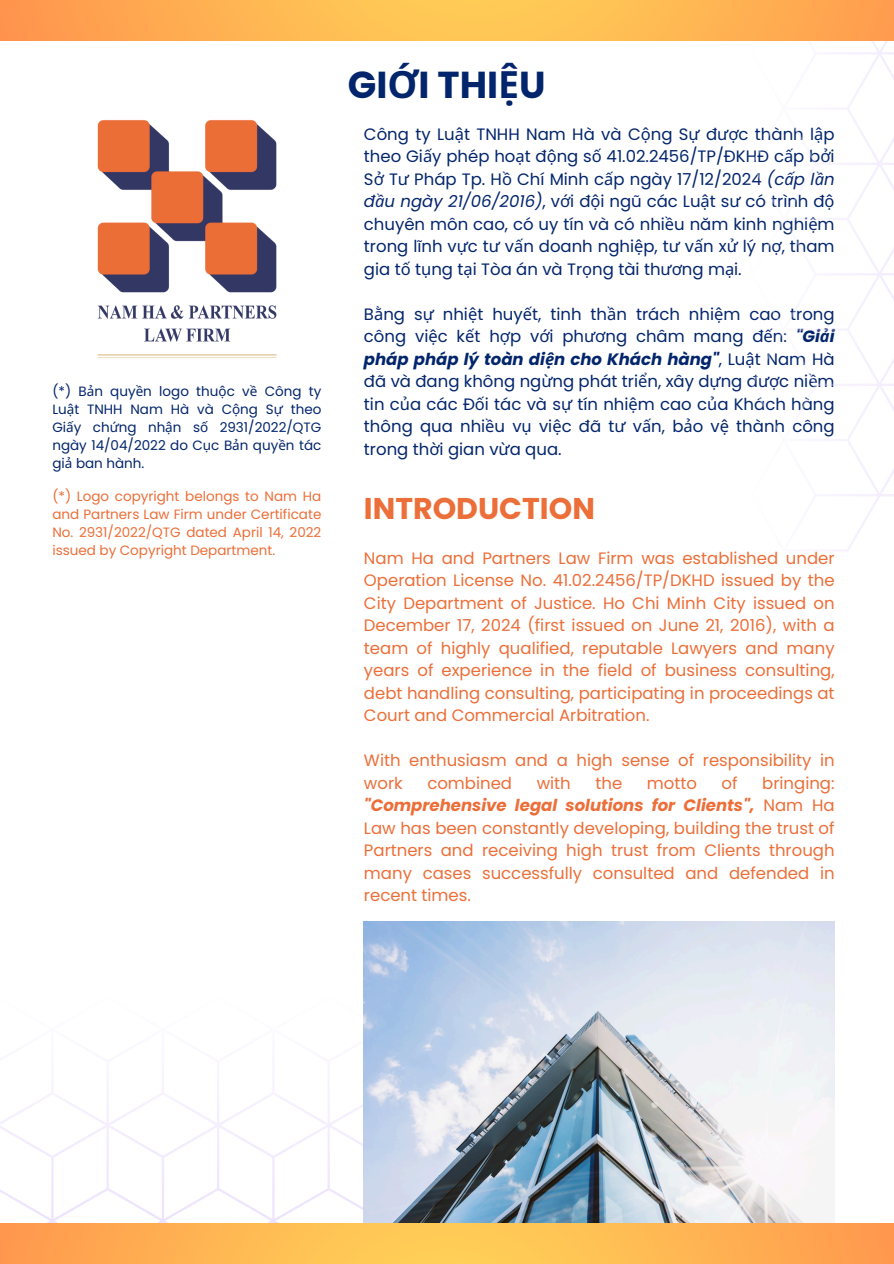
<style>
.page{position:relative;width:894px;height:1264px;background:#fff}
.page>*{position:absolute;margin:0;border:0;box-sizing:border-box;transform-origin:0 0}
.t1{font:700 37.5px "Poppins";color:#03256c}
.t2{font:700 30px "Poppins";color:#ec6e38}
.t3{font:16.5px/22.5px "Poppins";color:#ec6e38;text-align:justify}
.t4{font:16.5px/22.5px "Poppins";color:#03256c;text-align:justify}
.t5{font:13.5px/18px "Poppins";color:#ec6e38;text-align:justify}
.t6{font:13.5px/18px "Poppins";color:#03256c;text-align:justify}
.s1{font-family:"Noto Sans"}
.s2{font-style:italic}
.s3{font-family:"Noto Sans";font-style:italic}
.s4{font-weight:700;font-style:italic}
.s5{font-family:"Noto Sans";font-weight:700;font-style:italic}
</style>
<div class="page">
<svg style="left:0;top:996px;width:364px;height:227px"></svg>
<img style="left:364px;top:921px;width:470px;height:302px">
<img style="left:97px;top:120px;width:180px;height:238px">
<svg style="left:828px;top:41px;width:65px;height:510px"></svg>
<svg style="left:0;top:0;width:893px;height:41px;background:#ffb452"></svg>
<svg style="left:0;top:1223px;width:893px;height:40px;background:#ffb552"></svg>
<p class="t6" style="left:52px;top:382px;width:270px">(*) B<span class="s1">ả</span>n quy<span class="s1">ề</span>n logo thu<span class="s1">ộ</span>c v<span class="s1">ề</span> Công ty Lu<span class="s1">ậ</span>t TNHH Nam Hà và C<span class="s1">ộ</span>ng S<span class="s1">ự</span> theo Gi<span class="s1">ấ</span>y ch<span class="s1">ứ</span>ng nh<span class="s1">ậ</span>n s<span class="s1">ố</span> 2931/2022/QTG ngày 14/04/2022 do C<span class="s1">ụ</span>c B<span class="s1">ả</span>n quy<span class="s1">ề</span>n tác gi<span class="s1">ả</span> ban hành.</p>
<h2 class="t5" style="left:52px;top:487px;width:270px">(*) Logo copyright belongs to Nam Ha and Partners Law Firm under Certificate No. 2931/2022/QTG dated April 14, 2022 issued by Copyright Department.</h2>
<h3 class="t1" style="left:348px;top:58px;width:199px">GI<span class="s1">Ớ</span>I THI<span class="s1">Ệ</span>U</h3>
<p class="t4" style="left:364px;top:123px;width:472px">Công ty Lu<span class="s1">ậ</span>t TNHH Nam Hà và C<span class="s1">ộ</span>ng S<span class="s1">ự</span> đ<span class="s1">ượ</span>c thành l<span class="s1">ậ</span>p theo Gi<span class="s1">ấ</span>y phép ho<span class="s1">ạ</span>t đ<span class="s1">ộ</span>ng s<span class="s1">ố</span> 41.02.2456/TP/ĐKHĐ c<span class="s1">ấ</span>p b<span class="s1">ở</span>i S<span class="s1">ở</span> T<span class="s1">ư</span> Pháp Tp. H<span class="s1">ồ</span> Chí Minh c<span class="s1">ấ</span>p ngày 17/12/2024 <span class="s2">(c</span><span class="s3">ấ</span><span class="s2">p l</span><span class="s3">ầ</span><span class="s2">n đ</span><span class="s3">ầ</span><span class="s2">u ngày 21/06/2016)</span>, v<span class="s1">ớ</span>i đ<span class="s1">ộ</span>i ngũ các Lu<span class="s1">ậ</span>t s<span class="s1">ư</span> có trình đ<span class="s1">ộ </span>chuyên môn cao, có uy tín và có nhi<span class="s1">ề</span>u năm kinh nghi<span class="s1">ệ</span>m trong lĩnh v<span class="s1">ự</span>c t<span class="s1">ư</span> v<span class="s1">ấ</span>n doanh nghi<span class="s1">ệ</span>p, t<span class="s1">ư</span> v<span class="s1">ấ</span>n x<span class="s1">ử</span> lý n<span class="s1">ợ</span>, tham gia t<span class="s1">ố</span> t<span class="s1">ụ</span>ng t<span class="s1">ạ</span>i Tòa án và Tr<span class="s1">ọ</span>ng tài th<span class="s1">ươ</span>ng m<span class="s1">ạ</span>i.</p>
<h3 class="t4" style="left:364px;top:303px;width:472px">B<span class="s1">ằ</span>ng s<span class="s1">ự</span> nhi<span class="s1">ệ</span>t huy<span class="s1">ế</span>t, tinh th<span class="s1">ầ</span>n trách nhi<span class="s1">ệ</span>m cao trong công vi<span class="s1">ệ</span>c k<span class="s1">ế</span>t h<span class="s1">ợ</span>p v<span class="s1">ớ</span>i ph<span class="s1">ươ</span>ng châm mang đ<span class="s1">ế</span>n: <span class="s4">"Gi</span><span class="s5">ả</span><span class="s4">i pháp pháp lý toàn di</span><span class="s5">ệ</span><span class="s4">n cho Khách hàng"</span>, Lu<span class="s1">ậ</span>t Nam Hà đã và đang không ng<span class="s1">ừ</span>ng phát tri<span class="s1">ể</span>n, xây d<span class="s1">ự</span>ng đ<span class="s1">ượ</span>c ni<span class="s1">ề</span>m tin c<span class="s1">ủ</span>a các Đ<span class="s1">ố</span>i tác và s<span class="s1">ự</span> tín nhi<span class="s1">ệ</span>m cao c<span class="s1">ủ</span>a Khách hàng thông qua nhi<span class="s1">ề</span>u v<span class="s1">ụ</span> vi<span class="s1">ệ</span>c đã t<span class="s1">ư</span> v<span class="s1">ấ</span>n, b<span class="s1">ả</span>o v<span class="s1">ệ</span> thành công trong th<span class="s1">ờ</span>i gian v<span class="s1">ừ</span>a qua.</h3>
<p class="t2" style="left:364px;top:487px;width:232px">INTRODUCTION</p>
<p class="t3" style="left:364px;top:546px;width:472px">Nam Ha and Partners Law Firm was established under Operation License No. 41.02.2456/TP/DKHD issued by the City Department of Justice. Ho Chi Minh City issued on December 17, 2024 (first issued on June 21, 2016), with a team of highly qualified, reputable Lawyers and many years of experience in the field of business consulting, debt handling consulting, participating in proceedings at Court and Commercial Arbitration.</p>
<h1 class="t3" style="left:364px;top:749px;width:472px">With enthusiasm and a high sense of responsibility in work</h1>
<h1 class="t3" style="left:427px;top:771px;width:86px">combined</h1>
<h1 class="t3" style="left:536px;top:771px;width:36px">with</h1>
<h1 class="t3" style="left:595px;top:771px;width:28px">the</h1>
<h1 class="t3" style="left:646px;top:771px;width:52px">motto</h1>
<h1 class="t3" style="left:721px;top:771px;width:17px">of</h1>
<h1 class="t3" style="left:364px;top:771px;width:472px;text-indent:398px">bringing: <span class="s4">"Comprehensive legal solutions for Clients",</span> Nam Ha Law has been constantly developing, building the trust of Partners and receiving high trust from Clients through many cases successfully consulted and defended in recent times.</h1>
</div>
